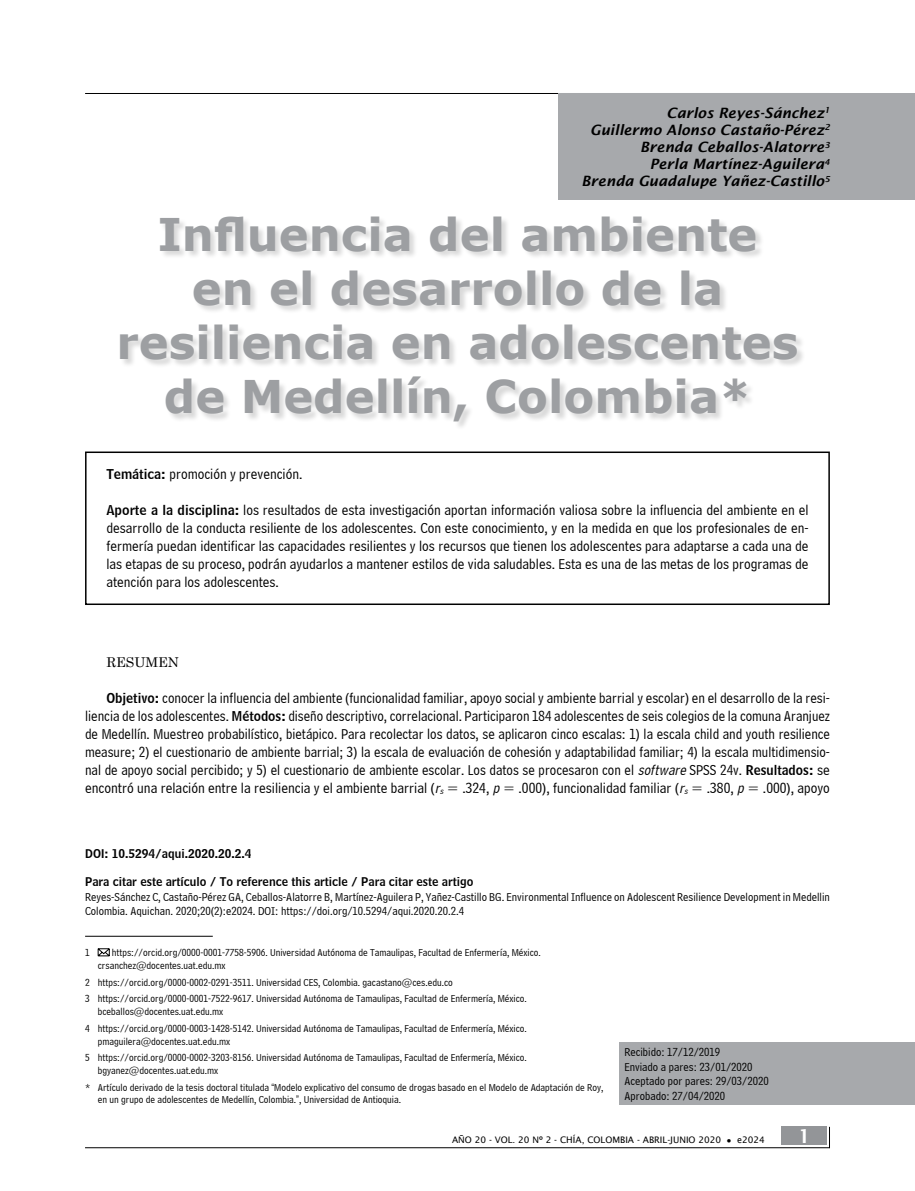
<style>
.page{position:relative;width:915px;height:1191px;background:#fff}
.page>*{position:absolute;margin:0;border:0;box-sizing:border-box;transform-origin:0 0}
.t1{font:700 45px/54px "MS Reference Sans Serif";color:#9d9fa2;text-align:center}
.t2{font:600 19.5px "Lucida Sans";color:#fff}
.t3{font:15px/18px "Bell Centennial BT Address";color:#000;text-align:justify}
.t4{font:italic 600 14.25px/17.1px "Lucida Sans";color:#000;text-align:right}
.t5{font:13.5px "Century Schoolbook";color:#000}
.t6{font:12px/14.4px "Bell Centennial BT Address";color:#000}
.t7{font:12px "Bell Centennial BT Name And Number";color:#000}
.t8{font:10.5px/16.8px "Bell Centennial BT Address";color:#000}
.t9{font:9px "Lucida Sans";color:#000}
.s1{font-family:"Bell Centennial BT Name And Number";font-size:13.5px}
.s2{font-style:italic}
.s3{font-style:italic;font-size:8.7px}
.s4{font-family:"Arial Narrow"}
</style>
<div class="page">
<div style="left:781px;top:1126px;width:45px;height:19px;background:#939598"></div>
<hr style="left:85px;top:1147px;width:744px;height:1px;background:#000">
<hr style="left:85px;top:93px;width:744px;height:1px;background:#000">
<div style="left:85px;top:451px;width:744px;height:154px;border:2px solid #000"></div>
<div style="left:619px;top:1042px;width:295px;height:62px;background:#a7a9ac"></div>
<div style="left:558px;top:93px;width:356px;height:106px;background:#a7a9ac"></div>
<div style="left:120px;top:217px;width:685px;height:212px;background:#000;opacity:.15"></div>
<svg style="left:97px;top:948px;width:13px;height:8px"></svg>
<hr style="left:85px;top:936px;width:128px;height:1px;background:#000">
<p class="t4" style="left:581px;top:104px;width:250px">Carlos Reyes-Sánchez<sup>1<br></sup>Guillermo Alonso Castaño-Pérez<sup>2<br></sup>Brenda Ceballos-Alatorre<sup>3<br></sup>Perla Martínez-Aguilera<sup>4<br></sup>Brenda Guadalupe Yañez-Castillo<sup>5</sup></p>
<h1 class="t1" style="left:116px;top:206px;width:683px">Influencia del ambiente<br>en el desarrollo de la resiliencia en adolescentes de Medellín, Colombia*</h1>
<p class="t3" style="left:106px;top:465px;width:197px"><span class="s1">Temática:</span> promoción y prevención.</p>
<p class="t3" style="left:106px;top:501px;width:703px"><span class="s1">Aporte a la disciplina:</span> los resultados de esta investigación aportan información valiosa sobre la influencia del ambiente en el desarrollo de la conducta resiliente de los adolescentes. Con este conocimiento, y en la medida en que los profesionales de en&shy;fermería puedan identificar las capacidades resilientes y los recursos que tienen los adolescentes para adaptarse a cada una de las etapas de su proceso, podrán ayudarlos a mantener estilos de vida saludables. Esta es una de las metas de los programas de atención para los adolescentes.</p>
<p class="t5" style="left:106px;top:651px;width:74px">RESUMEN</p>
<p class="t3" style="left:85px;top:689px;width:746px;text-indent:21px"><span class="s1">Objetivo:</span> conocer la influencia del ambiente (funcionalidad familiar, apoyo social y ambiente barrial y escolar) en el desarrollo de la resi&shy;liencia de los adolescentes. <span class="s1">Métodos:</span> diseño descriptivo, correlacional. Participaron 184 adolescentes de seis colegios de la comuna Aranjuez de Medellín. Muestreo probabilístico, bietápico. Para recolectar los datos, se aplicaron cinco escalas: 1) la escala child and youth resilience measure; 2) el cuestionario de ambiente barrial; 3) la escala de evaluación de cohesión y adaptabilidad familiar; 4) la escala multidimensio&shy;nal de apoyo social percibido; y 5) el cuestionario de ambiente escolar. Los datos se procesaron con el <span class="s2">software</span>SPSS 24v. <span class="s1">Resultados:</span> se encontró una relación entre la resiliencia y el ambiente barrial (<span class="s2">r</span><span class="s3">s</span> = .324, <span class="s2">p</span>= .000), funcionalidad familiar (<span class="s2">r</span><span class="s3">s</span> = .380, <span class="s2">p</span>= .000), apoyo</p>
<p class="t7" style="left:85px;top:845px;width:168px">DOI: 10.5294/aqui.2020.20.2.4</p>
<p class="t7" style="left:85px;top:874px;width:389px">Para citar este artículo / To reference this article / Para citar este artigo</p>
<p class="t6" style="left:85px;top:889px;width:746px">Reyes-Sánchez C, Castaño-Pérez GA, Ceballos-Alatorre B, Martínez-Aguilera P, Yañez-Castillo BG. Environmental Influence on Adolescent Resilience Development in Medellin<br>Colombia. Aquichan. 2020;20(2):e2024. DOI: https://doi.org/10.5294/aqui.2020.20.2.4</p>
<p class="t8" style="left:85px;top:944px;width:6px">1</p>
<p class="t8" style="left:98px;top:946px;width:444px;line-height:12.6px;text-indent:14px">https://orcid.org/0000-0001-7758-5906. Universidad Autónoma de Tamaulipas, Facultad de Enfermería, México. crsanchez@docentes.uat.edu.mx</p>
<p class="t8" style="left:85px;top:973px;width:443px">2 https://orcid.org/0000-0002-0291-3511. Universidad CES, Colombia. gacastano@ces.edu.co<br>3 https://orcid.org/0000-0001-7522-9617. Universidad Autónoma de Tamaulipas, Facultad de Enfermería, México.</p>
<p class="t8" style="left:85px;top:1003px;width:443px;text-indent:13px">bceballos@docentes.uat.edu.mx<br>4 https://orcid.org/0000-0003-1428-5142. Universidad Autónoma de Tamaulipas, Facultad de Enfermería, México.</p>
<p class="t8" style="left:85px;top:1032px;width:443px;text-indent:13px">pmaguilera@docentes.uat.edu.mx<br>5 https://orcid.org/0000-0002-3203-8156. Universidad Autónoma de Tamaulipas, Facultad de Enfermería, México.</p>
<p class="t8" style="left:85px;top:1062px;width:519px;text-indent:13px">bgyanez@docentes.uat.edu.mx<br>* Artículo derivado de la tesis doctoral titulada <span class="s4">“</span>Modelo explicativo del consumo de drogas basado en el Modelo de Adaptación de Roy,</p>
<p class="t8" style="left:98px;top:1091px;width:305px">en un grupo de adolescentes de Medellín, Colombia.<span class="s4">”</span>, Universidad de Antioquia.</p>
<p class="t6" style="left:624px;top:1045px;width:146px">Recibido: 17/12/2019<br>Enviado a pares: 23/01/2020<br>Aceptado por pares: 29/03/2020<br>Aprobado: 27/04/2020</p>
<p class="t9" style="left:452px;top:1135px;width:314px">AÑO 20 - VOL. 20 Nº 2 - CHÍA, COLOMBIA - ABRIL-JUNIO 2020 ● e2024</p>
<h2 class="t2" style="left:797px;top:1125px;width:14px">1</h2>
</div>
